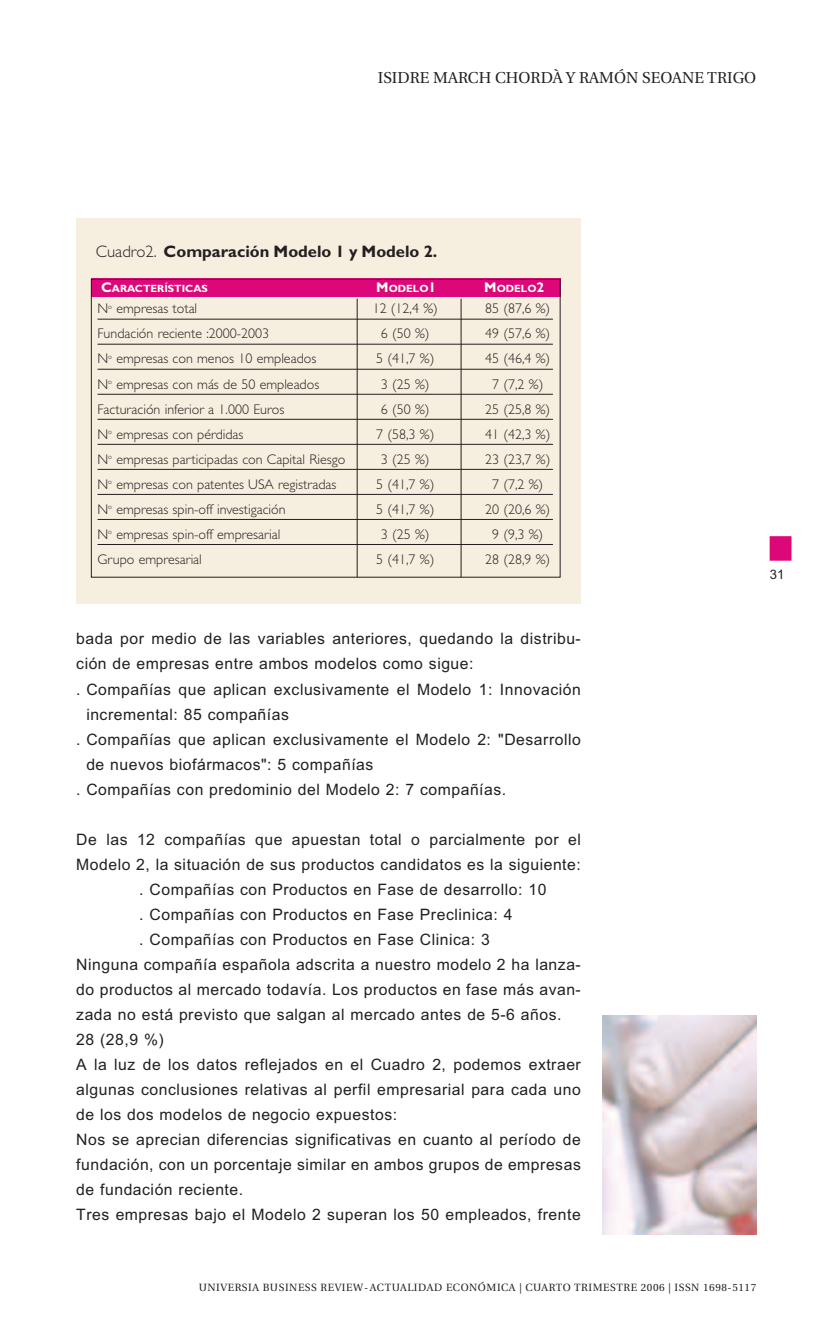
<style>
.page{position:relative;width:814px;height:1340px;background:#fff}
.page>*{position:absolute;margin:0;border:0;box-sizing:border-box;transform-origin:0 0}
.t1{font:700 16.62px "Gill Sans";color:#231f20}
.t2{font:15.75px "Arial";letter-spacing:.035em;color:#231f20}
.t3{font:15.75px "Utopia";color:#231f20}
.t4{font:300 14px "Gill Sans";color:#231f20}
.t5{font:13.12px "Arial";color:#231f20}
.t6{font:10.5px "Utopia";letter-spacing:.055em;color:#231f20}
.t7{font:700 10.5px "Gill Sans";color:#fff}
.s1{font-weight:300}
.s2{font-size:14px}
</style>
<div class="page">
<img style="left:602px;top:1015px;width:154px;height:219px">
<div style="left:769px;top:536px;width:22px;height:24px;background:#dc0778"></div>
<div style="left:76px;top:218px;width:505px;height:385px;background:#f6efdf"></div>
<div style="left:91px;top:278px;width:470px;height:19px;background:#c9096f"></div>
<svg style="left:91px;top:279px;width:469px;height:298px"></svg>
<hr style="left:97px;top:344px;width:456px;height:1px;background:#231f20">
<hr style="left:97px;top:369px;width:456px;height:1px;background:#231f20">
<hr style="left:97px;top:394px;width:456px;height:1px;background:#231f20">
<hr style="left:97px;top:419px;width:456px;height:1px;background:#231f20">
<hr style="left:97px;top:444px;width:456px;height:1px;background:#231f20">
<hr style="left:97px;top:469px;width:456px;height:1px;background:#231f20">
<hr style="left:97px;top:494px;width:456px;height:1px;background:#231f20">
<hr style="left:97px;top:519px;width:456px;height:1px;background:#231f20">
<hr style="left:97px;top:544px;width:456px;height:1px;background:#231f20">
<hr style="left:461px;top:298px;width:1px;height:279px;background:#231f20">
<hr style="left:357px;top:298px;width:1px;height:279px;background:#231f20">
<p class="t3" style="left:378px;top:71px;width:380px">ISIDRE MARCH CHORDÀ Y RAMÓN SEOANE TRIGO</p>
<p class="t1" style="left:96px;top:246px;width:343px"><span class="s1">Cuadro2.</span> Comparación Modelo 1 y Modelo 2.</p>
<p class="t7" style="left:101px;top:284px;width:108px"><span class="s2">C</span>ARACTERÍSTICAS</p>
<p class="t7" style="left:376px;top:284px;width:62px"><span class="s2">M</span>ODELO<span class="s2">1</span></p>
<p class="t7" style="left:484px;top:284px;width:62px"><span class="s2">M</span>ODELO<span class="s2">2</span></p>
<p class="t4" style="left:97px;top:304px;width:101px">N<sup>o</sup> empresas total</p>
<p class="t4" style="left:372px;top:304px;width:67px">12 (12,4 %)</p>
<p class="t4" style="left:485px;top:304px;width:67px">85 (87,6 %)</p>
<p class="t4" style="left:97px;top:329px;width:173px">Fundación reciente :2000-2003</p>
<p class="t4" style="left:381px;top:329px;width:50px">6 (50 %)</p>
<p class="t4" style="left:485px;top:329px;width:67px">49 (57,6 %)</p>
<p class="t4" style="left:97px;top:354px;width:220px">N<sup>o</sup> empresas con menos 10 empleados</p>
<p class="t4" style="left:376px;top:354px;width:60px">5 (41,7 %)</p>
<p class="t4" style="left:485px;top:354px;width:67px">45 (46,4 %)</p>
<p class="t4" style="left:97px;top:379px;width:223px">N<sup>o</sup> empresas con más de 50 empleados</p>
<p class="t4" style="left:381px;top:379px;width:50px">3 (25 %)</p>
<p class="t4" style="left:492px;top:379px;width:53px">7 (7,2 %)</p>
<p class="t4" style="left:97px;top:404px;width:188px">Facturación inferior a 1.000 Euros</p>
<p class="t4" style="left:381px;top:404px;width:50px">6 (50 %)</p>
<p class="t4" style="left:485px;top:404px;width:67px">25 (25,8 %)</p>
<p class="t4" style="left:97px;top:429px;width:147px">N<sup>o</sup> empresas con pérdidas</p>
<p class="t4" style="left:376px;top:429px;width:60px">7 (58,3 %)</p>
<p class="t4" style="left:485px;top:429px;width:67px">41 (42,3 %)</p>
<p class="t4" style="left:97px;top:454px;width:249px">N<sup>o</sup> empresas participadas con Capital Riesgo</p>
<p class="t4" style="left:381px;top:454px;width:50px">3 (25 %)</p>
<p class="t4" style="left:485px;top:454px;width:67px">23 (23,7 %)</p>
<p class="t4" style="left:97px;top:479px;width:240px">N<sup>o</sup> empresas con patentes USA registradas</p>
<p class="t4" style="left:376px;top:479px;width:60px">5 (41,7 %)</p>
<p class="t4" style="left:492px;top:479px;width:53px">7 (7,2 %)</p>
<p class="t4" style="left:97px;top:504px;width:190px">N<sup>o</sup> empresas spin-off investigación</p>
<p class="t4" style="left:376px;top:504px;width:60px">5 (41,7 %)</p>
<p class="t4" style="left:485px;top:504px;width:67px">20 (20,6 %)</p>
<p class="t4" style="left:97px;top:529px;width:184px">N<sup>o</sup> empresas spin-off empresarial</p>
<p class="t4" style="left:381px;top:529px;width:50px">3 (25 %)</p>
<p class="t4" style="left:492px;top:529px;width:53px">9 (9,3 %)</p>
<p class="t4" style="left:97px;top:554px;width:106px">Grupo empresarial</p>
<p class="t4" style="left:376px;top:554px;width:60px">5 (41,7 %)</p>
<p class="t4" style="left:485px;top:554px;width:67px">28 (28,9 %)</p>
<p class="t2" style="left:76px;top:633px;width:506px">bada por medio de las variables anteriores, quedando la distribu-</p>
<p class="t2" style="left:76px;top:658px;width:399px">ción de empresas entre ambos modelos como sigue:</p>
<p class="t2" style="left:76px;top:683px;width:506px">. Compañías que aplican exclusivamente el Modelo 1: Innovación</p>
<p class="t2" style="left:86px;top:708px;width:204px">incremental: 85 compañías</p>
<p class="t2" style="left:76px;top:733px;width:506px">. Compañías que aplican exclusivamente el Modelo 2: "Desarrollo</p>
<p class="t2" style="left:86px;top:758px;width:288px">de nuevos biofármacos": 5 compañías</p>
<p class="t2" style="left:76px;top:783px;width:431px">. Compañías con predominio del Modelo 2: 7 compañías.</p>
<p class="t2" style="left:76px;top:833px;width:506px">De las 12 compañías que apuestan total o parcialmente por el</p>
<p class="t2" style="left:76px;top:858px;width:506px">Modelo 2, la situación de sus productos candidatos es la siguiente:</p>
<p class="t2" style="left:139px;top:883px;width:409px">. Compañías con Productos en Fase de desarrollo: 10</p>
<p class="t2" style="left:139px;top:908px;width:374px">. Compañías con Productos en Fase Preclinica: 4</p>
<p class="t2" style="left:139px;top:933px;width:352px">. Compañías con Productos en Fase Clinica: 3</p>
<p class="t2" style="left:76px;top:958px;width:506px">Ninguna compañía española adscrita a nuestro modelo 2 ha lanza-</p>
<p class="t2" style="left:76px;top:983px;width:506px">do productos al mercado todavía. Los productos en fase más avan-</p>
<p class="t2" style="left:76px;top:1008px;width:487px">zada no está previsto que salgan al mercado antes de 5-6 años.</p>
<p class="t2" style="left:76px;top:1033px;width:89px">28 (28,9 %)</p>
<p class="t2" style="left:76px;top:1058px;width:506px">A la luz de los datos reflejados en el Cuadro 2, podemos extraer</p>
<p class="t2" style="left:76px;top:1083px;width:506px">algunas conclusiones relativas al perfil empresarial para cada uno</p>
<p class="t2" style="left:76px;top:1108px;width:322px">de los dos modelos de negocio expuestos:</p>
<p class="t2" style="left:76px;top:1133px;width:506px">Nos se aprecian diferencias significativas en cuanto al período de</p>
<p class="t2" style="left:76px;top:1158px;width:506px">fundación, con un porcentaje similar en ambos grupos de empresas</p>
<p class="t2" style="left:76px;top:1183px;width:168px">de fundación reciente.</p>
<p class="t2" style="left:76px;top:1208px;width:506px">Tres empresas bajo el Modelo 2 superan los 50 empleados, frente</p>
<p class="t5" style="left:769px;top:569px;width:16px">31</p>
<p class="t6" style="left:199px;top:1282px;width:559px">UNIVERSIA BUSINESS REVIEW-ACTUALIDAD ECONÓMICA | CUARTO TRIMESTRE 2006 | ISSN 1698-5117</p>
</div>
